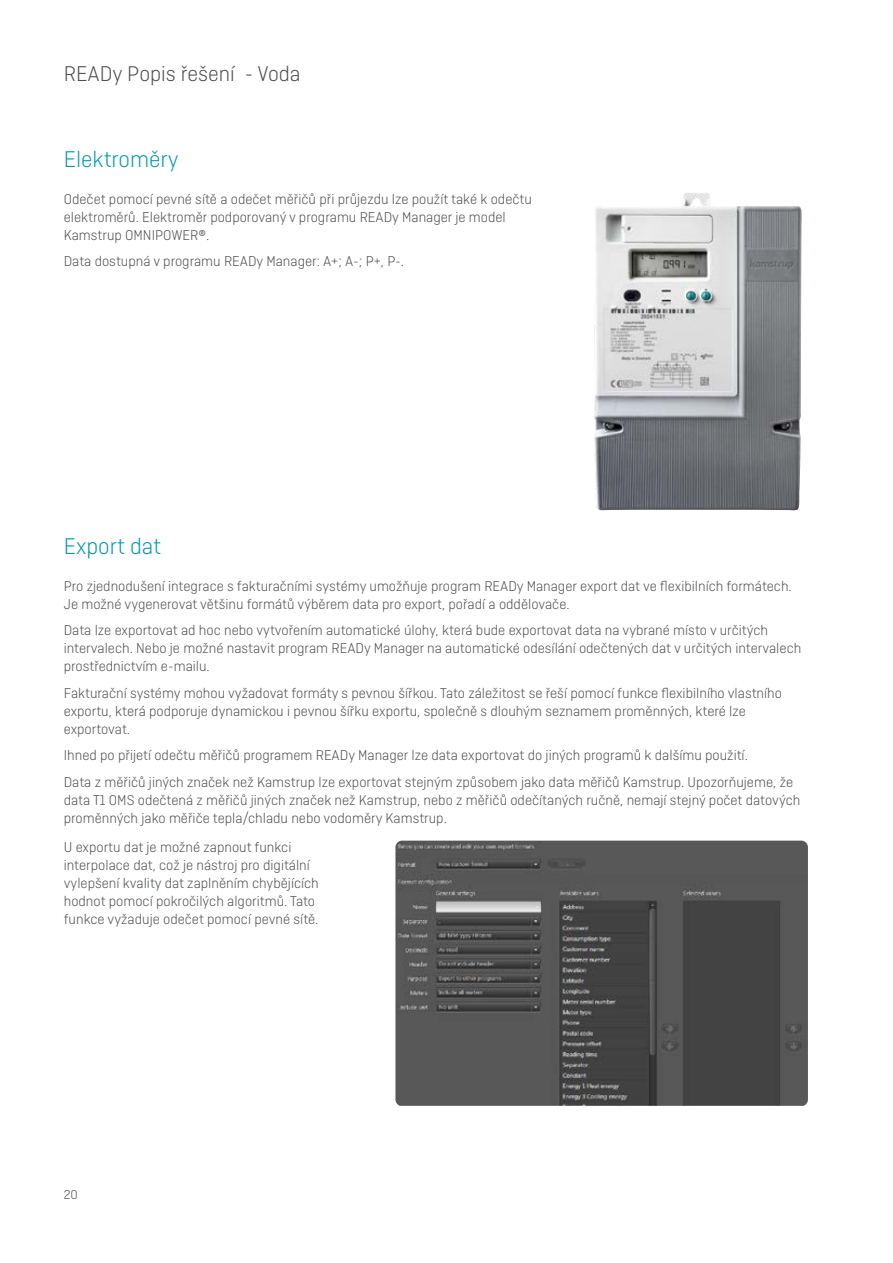
<style>
.page{position:relative;width:893px;height:1263px;background:#fff}
.page>*{position:absolute;margin:0;border:0;box-sizing:border-box;transform-origin:0 0}
.t1{font:300 24px "Ciutadella";color:#0099a9}
.t2{font:300 22.5px "Ciutadella";color:#4b4c4d}
.t3{font:300 15px/18px "Ciutadella";color:#4b4c4d}
.t4{font:300 13.5px "Ciutadella";color:#4b4c4d}
</style>
<div class="page">
<img style="left:594px;top:193px;width:207px;height:317px">
<img style="left:395px;top:841px;width:413px;height:265px">
<h2 class="t2" style="left:64px;top:61px;width:238px">READy Popis řešení - Voda</h2>
<h1 class="t1" style="left:64px;top:146px;width:116px">Elektroměry</h1>
<p class="t3" style="left:64px;top:190px;width:470px">Odečet pomocí pevné sítě a odečet měřičů při průjezdu lze použít také k odečtu elektroměrů. Elektroměr podporovaný v programu READy Manager je model<br>Kamstrup OMNIPOWER®.</p>
<p class="t3" style="left:64px;top:252px;width:342px">Data dostupná v programu READy Manager: A+; A-; P+, P-.</p>
<h1 class="t1" style="left:64px;top:533px;width:99px">Export dat</h1>
<p class="t3" style="left:64px;top:577px;width:729px">Pro zjednodušení integrace s fakturačními systémy umožňuje program READy Manager export dat ve flexibilních formátech.<br>Je možné vygenerovat většinu formátů výběrem data pro export, pořadí a oddělovače.</p>
<p class="t3" style="left:64px;top:621px;width:739px">Data lze exportovat ad hoc nebo vytvořením automatické úlohy, která bude exportovat data na vybrané místo v určitých intervalech. Nebo je možné nastavit program READy Manager na automatické odesílání odečtených dat v určitých intervalech prostřednictvím e-mailu.</p>
<p class="t3" style="left:64px;top:684px;width:720px">Fakturační systémy mohou vyžadovat formáty s pevnou šířkou. Tato záležitost se řeší pomocí funkce flexibilního vlastního exportu, která podporuje dynamickou i pevnou šířku exportu, společně s dlouhým seznamem proměnných, které lze exportovat.</p>
<p class="t3" style="left:64px;top:742px;width:731px;line-height:26.5px">Ihned po přijetí odečtu měřičů programem READy Manager lze data exportovat do jiných programů k dalšímu použití.<br>Data z měřičů jiných značek než Kamstrup lze exportovat stejným způsobem jako data měřičů Kamstrup. Upozorňujeme, že</p>
<p class="t3" style="left:64px;top:791px;width:738px">data T1 OMS odečtená z měřičů jiných značek než Kamstrup, nebo z měřičů odečítaných ručně, nemají stejný počet datových proměnných jako měřiče tepla/chladu nebo vodoměry Kamstrup.</p>
<p class="t3" style="left:64px;top:838px;width:257px">U exportu dat je možné zapnout funkci interpolace dat, což je nástroj pro digitální vylepšení kvality dat zaplněním chybějících hodnot pomocí pokročilých algoritmů. Tato funkce vyžaduje odečet pomocí pevné sítě.</p>
<p class="t4" style="left:64px;top:1187px;width:16px">20</p>
</div>
